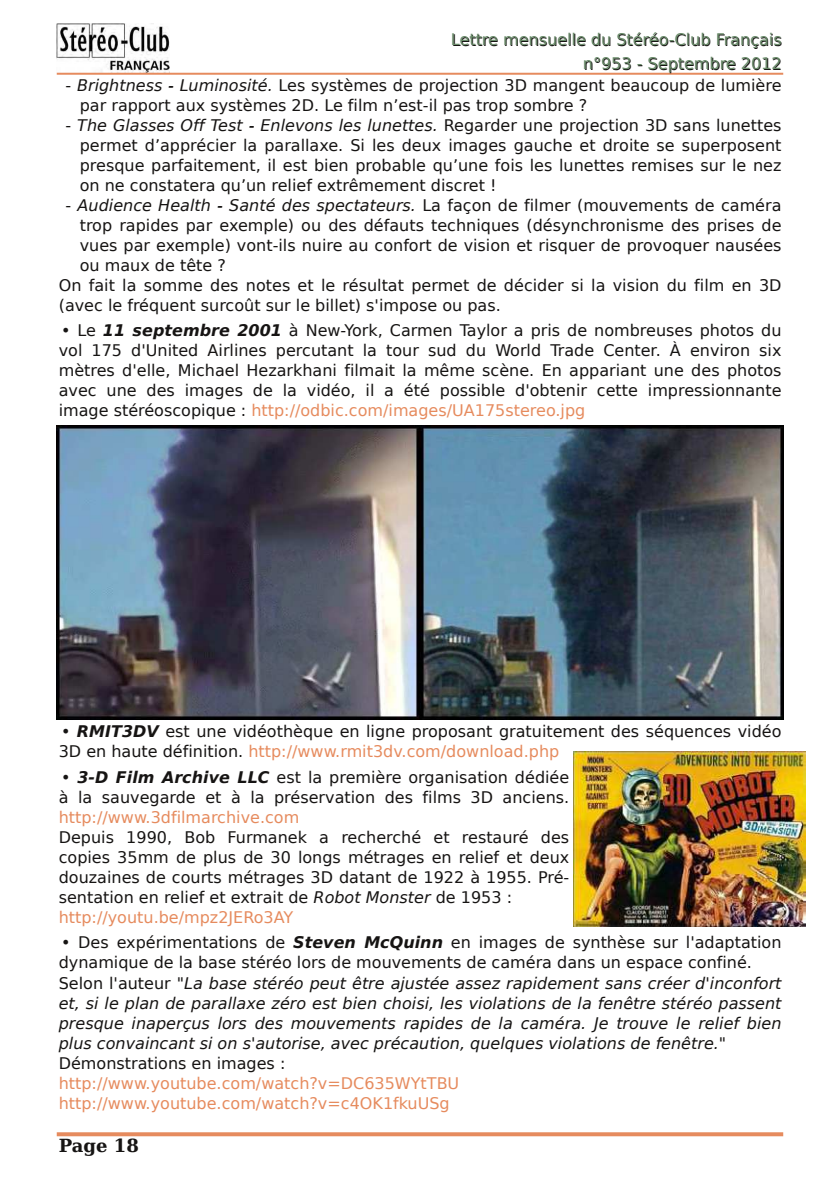
<style>
.page{position:relative;width:840px;height:1191px;background:#fff}
.page>*{position:absolute;margin:0;border:0;box-sizing:border-box;transform-origin:0 0}
.t1{font:700 18px "Bitstream Vera Serif";color:#161413}
.t2{font:16px/20px "Bitstream Vera Sans";color:#161413}
.t3{font:italic 16px/20px "Bitstream Vera Sans";color:#161413}
.t4{font:16px/20px "Bitstream Vera Sans";color:#e68b5e}
.s1{color:#698b69}
.s2{font-style:italic}
.s3{font-weight:700;font-style:italic}
.s4{color:#e68b5e}
.s5{font-style:normal}
.s6{font-weight:700}
</style>
<div class="page">
<img style="left:56px;top:24px;width:113px;height:48px">
<hr style="left:57px;top:73px;width:725px;height:2px;background:#e68b5e">
<svg style="left:57px;top:1132px;width:725px;height:4px;background:#e79369"></svg>
<img style="left:57px;top:425px;width:725px;height:294px">
<img style="left:573px;top:751px;width:232px;height:175px">
<p class="t2" style="left:451px;top:29px;width:332px;line-height:24px;text-align:right">Lettre mensue<span class="s1">ll</span>e du Stéréo-C<span class="s1">l</span>ub França<span class="s1">i</span>s n°953 - Septembre 2012</p>
<p class="t2" style="left:80px;top:76px;width:703px;text-indent:-14px">- <span class="s2">Brightness - Luminosité.</span> Les systèmes de projection 3D mangent beaucoup de lumière par rapport aux systèmes 2D. Le film n’est-il pas trop sombre ?</p>
<p class="t2" style="left:80px;top:116px;width:703px;text-align:justify;text-indent:-14px">- <span class="s2">The Glasses Off Test - Enlevons les lunettes.</span> Regarder une projection 3D sans lunettes permet d’apprécier la parallaxe. Si les deux images gauche et droite se superposent presque parfaitement, il est bien probable qu’une fois les lunettes remises sur le nez on ne constatera qu’un relief extrêmement discret !</p>
<p class="t2" style="left:65px;top:196px;width:717px">- <span class="s2">Audience Health - Santé des spectateurs.</span> La façon de filmer (mouvements de caméra</p>
<p class="t2" style="left:80px;top:216px;width:703px">trop rapides par exemple) ou des défauts techniques (désynchronisme des prises de</p>
<p class="t2" style="left:80px;top:236px;width:703px">vues par exemple) vont-ils nuire au confort de vision et risquer de provoquer nausées</p>
<p class="t2" style="left:80px;top:256px;width:148px">ou maux de tête ?</p>
<p class="t2" style="left:59px;top:276px;width:723px">On fait la somme des notes et le résultat permet de décider si la vision du film en 3D</p>
<p class="t2" style="left:59px;top:296px;width:443px">(avec le fréquent surcoût sur le billet) s'impose ou pas.</p>
<p class="t2" style="left:59px;top:322px;width:724px;text-align:justify">• Le <span class="s3">11 septembre 2001</span> à New-York, Carmen Taylor a pris de nombreuses photos du vol 175 d'United Airlines percutant la tour sud du World Trade Center. À environ six mètres d'elle, Michael Hezarkhani filmait la même scène. En appariant une des photos avec une des images de la vidéo, il a été possible d'obtenir cette impressionnante image stéréoscopique : <span class="s4">http://odbic.com/images/UA175stereo.jpg</span></p>
<p class="t2" style="left:59px;top:722px;width:724px">• <span class="s3">RMIT3DV</span> est une vidéothèque en ligne proposant gratuitement des séquences vidéo<br>3D en haute définition. <span class="s4">http://www.rmit3dv.com/download.php</span></p>
<p class="t2" style="left:59px;top:768px;width:512px">• <span class="s3">3-D Film Archive LLC</span> est la première organisation dédiée à la sauvegarde et à la préservation des films 3D anciens.</p>
<p class="t4" style="left:59px;top:808px;width:242px">http://www.3dfilmarchive.com</p>
<p class="t2" style="left:59px;top:828px;width:512px">Depuis 1990, Bob Furmanek a recherché et restauré des copies 35mm de plus de 30 longs métrages en relief et deux douzaines de courts métrages 3D datant de 1922 à 1955. Pré&shy;sentation en relief et extrait de <span class="s2">Robot Monster</span> de 1953 : <span class="s4">http://youtu.be/mpz2JERo3AY</span></p>
<p class="t3" style="left:59px;top:933px;width:724px"><span class="s5">• Des expérimentations de</span> <span class="s6">Steven McQuinn</span> <span class="s5">en images de synthèse sur l'adaptation dynamique de la base stéréo lors de mouvements de caméra dans un espace confiné.<br>Selon l'auteur "</span>La base stéréo peut être ajustée assez rapidement sans créer d'inconfort et, si le plan de parallaxe zéro est bien choisi, les violations de la fenêtre stéréo passent presque inaperçus lors des mouvements rapides de la caméra. Je trouve le relief bien plus convaincant si on s'autorise, avec précaution, quelques violations de fenêtre.<span class="s5">" Démonstrations en images :</span></p>
<p class="t4" style="left:59px;top:1074px;width:402px">http://www.youtube.com/watch?v=DC635WYtTBU http://www.youtube.com/watch?v=c4OK1fkuUSg</p>
<p class="t1" style="left:59px;top:1137px;width:82px">Page 18</p>
</div>
